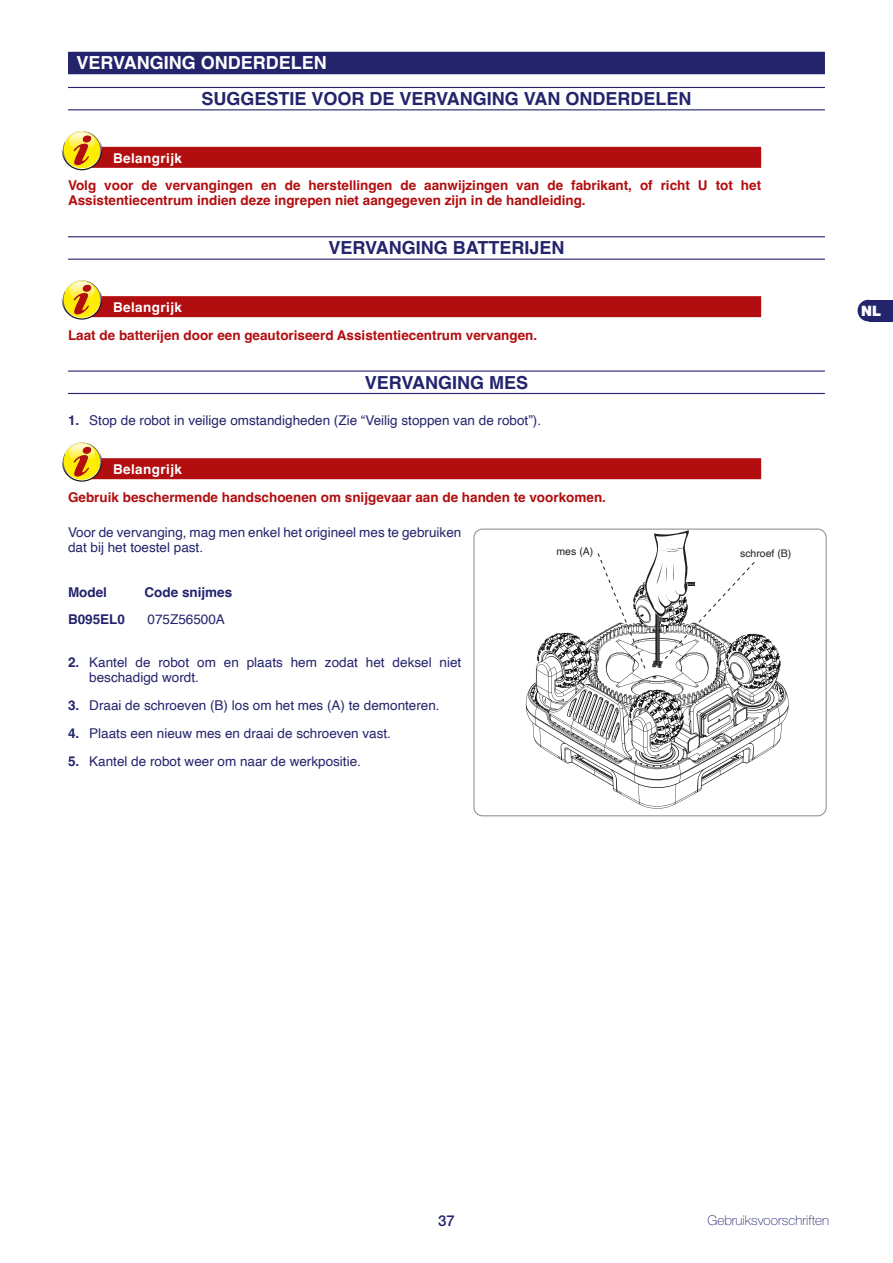
<style>
.page{position:relative;width:893px;height:1263px;background:#fff}
.page>*{position:absolute;margin:0;border:0;box-sizing:border-box;transform-origin:0 0}
.t1{font:700 18px "Helvetica";color:#24246c}
.t2{font:700 18px "Helvetica";color:#fff}
.t3{font:500 15px "Helvetica Neue LT Std";color:#24246c}
.t4{font:900 14.4px "Helvetica Neue LT Std";color:#fff}
.t5{font:13.5px/15px "Helvetica";color:#24246c}
.t6{font:700 13.5px/15px "Helvetica";color:#b20e10}
.t7{font:700 13.5px "Helvetica";letter-spacing:.03em;color:#fff}
.t8{font:700 13.5px "Helvetica";color:#24246c}
.t9{font:100 13.5px "Helvetica Neue LT Std";color:#24246c}
.t10{font:10.5px "Helvetica";color:#232021}
.s1{font-weight:700}
</style>
<div class="page">
<div style="left:868px;top:300px;width:25px;height:21px;background:#24246c"></div>
<div style="left:858px;top:300px;width:21px;height:21px;background:#24246c;border-radius:50%"></div>
<div style="left:68px;top:52px;width:757px;height:22px;background:#24246c"></div>
<hr style="left:68px;top:87px;width:757px;height:1px;background:#24246c">
<hr style="left:68px;top:109px;width:757px;height:1px;background:#24246c">
<div style="left:72px;top:147px;width:689px;height:21px;background:#b20e10"></div>
<svg style="left:62px;top:130px;width:40px;height:40px"></svg>
<svg style="left:63px;top:131px;width:38px;height:38px"></svg>
<svg style="left:64px;top:132px;width:36px;height:36px"></svg>
<svg style="left:65px;top:131px;width:34px;height:34px"></svg>
<hr style="left:68px;top:236px;width:757px;height:1px;background:#24246c">
<hr style="left:68px;top:259px;width:757px;height:1px;background:#24246c">
<div style="left:72px;top:296px;width:689px;height:21px;background:#b20e10"></div>
<svg style="left:62px;top:279px;width:40px;height:41px"></svg>
<svg style="left:63px;top:280px;width:38px;height:38px"></svg>
<svg style="left:64px;top:281px;width:36px;height:37px"></svg>
<svg style="left:65px;top:280px;width:34px;height:34px"></svg>
<hr style="left:68px;top:370px;width:757px;height:2px;background:#24246c">
<hr style="left:68px;top:393px;width:757px;height:1px;background:#24246c">
<div style="left:72px;top:458px;width:689px;height:21px;background:#b20e10"></div>
<svg style="left:62px;top:441px;width:40px;height:41px"></svg>
<svg style="left:63px;top:442px;width:38px;height:38px"></svg>
<svg style="left:64px;top:443px;width:36px;height:37px"></svg>
<svg style="left:65px;top:442px;width:34px;height:35px"></svg>
<svg style="left:526px;top:632px;width:263px;height:176px"></svg>
<svg style="left:597px;top:531px;width:159px;height:139px"></svg>
<div style="left:474px;top:529px;width:352px;height:287px;border:1px solid #878787;border-radius:9px"></div>
<h1 class="t2" style="left:77px;top:51px;width:252px">VERVANGING ONDERDELEN</h1>
<h1 class="t1" style="left:201px;top:88px;width:492px">SUGGESTIE VOOR DE VERVANGING VAN ONDERDELEN</h1>
<p class="t7" style="left:113px;top:150px;width:70px">Belangrijk</p>
<p class="t6" style="left:68px;top:180px;width:695px">Volg voor de vervangingen en de herstellingen de aanwijzingen van de fabrikant, of richt U tot het<br>Assistentiecentrum indien deze ingrepen niet aangegeven zijn in de handleiding.</p>
<h1 class="t1" style="left:328px;top:237px;width:238px">VERVANGING BATTERIJEN</h1>
<p class="t7" style="left:113px;top:299px;width:70px">Belangrijk</p>
<p class="t6" style="left:68px;top:329px;width:471px">Laat de batterijen door een geautoriseerd Assistentiecentrum vervangen.</p>
<h1 class="t1" style="left:365px;top:371px;width:165px">VERVANGING MES</h1>
<p class="t5" style="left:68px;top:413px;width:475px"><span class="s1">1.</span> Stop de robot in veilige omstandigheden (Zie “Veilig stoppen van de robot”).</p>
<p class="t7" style="left:113px;top:461px;width:70px">Belangrijk</p>
<p class="t6" style="left:68px;top:491px;width:539px">Gebruik beschermende handschoenen om snijgevaar aan de handen te voorkomen.</p>
<p class="t5" style="left:68px;top:525px;width:395px">Voor de vervanging, mag men enkel het origineel mes te gebruiken dat bij het toestel past.</p>
<p class="t8" style="left:68px;top:584px;width:41px">Model</p>
<p class="t8" style="left:145px;top:584px;width:89px">Code snijmes</p>
<p class="t8" style="left:68px;top:611px;width:59px">B095EL0</p>
<p class="t5" style="left:148px;top:612px;width:79px">075Z56500A</p>
<p class="t5" style="left:89px;top:656px;width:374px;text-indent:-21px"><span class="s1">2.</span> Kantel de robot om en plaats hem zodat het deksel niet beschadigd wordt.</p>
<p class="t5" style="left:68px;top:698px;width:373px"><span class="s1">3.</span> Draai de schroeven (B) los om het mes (A) te demonteren.</p>
<p class="t5" style="left:68px;top:726px;width:324px"><span class="s1">4.</span> Plaats een nieuw mes en draai de schroeven vast.</p>
<p class="t5" style="left:68px;top:754px;width:294px"><span class="s1">5.</span> Kantel de robot weer om naar de werkpositie.</p>
<p class="t10" style="left:557px;top:543px;width:38px">mes (A)</p>
<p class="t10" style="left:740px;top:546px;width:53px">schroef (B)</p>
<p class="t4" style="left:861px;top:302px;width:22px">NL</p>
<p class="t3" style="left:438px;top:1211px;width:18px">37</p>
<p class="t9" style="left:707px;top:1212px;width:123px">Gebruiksvoorschriften</p>
</div>
